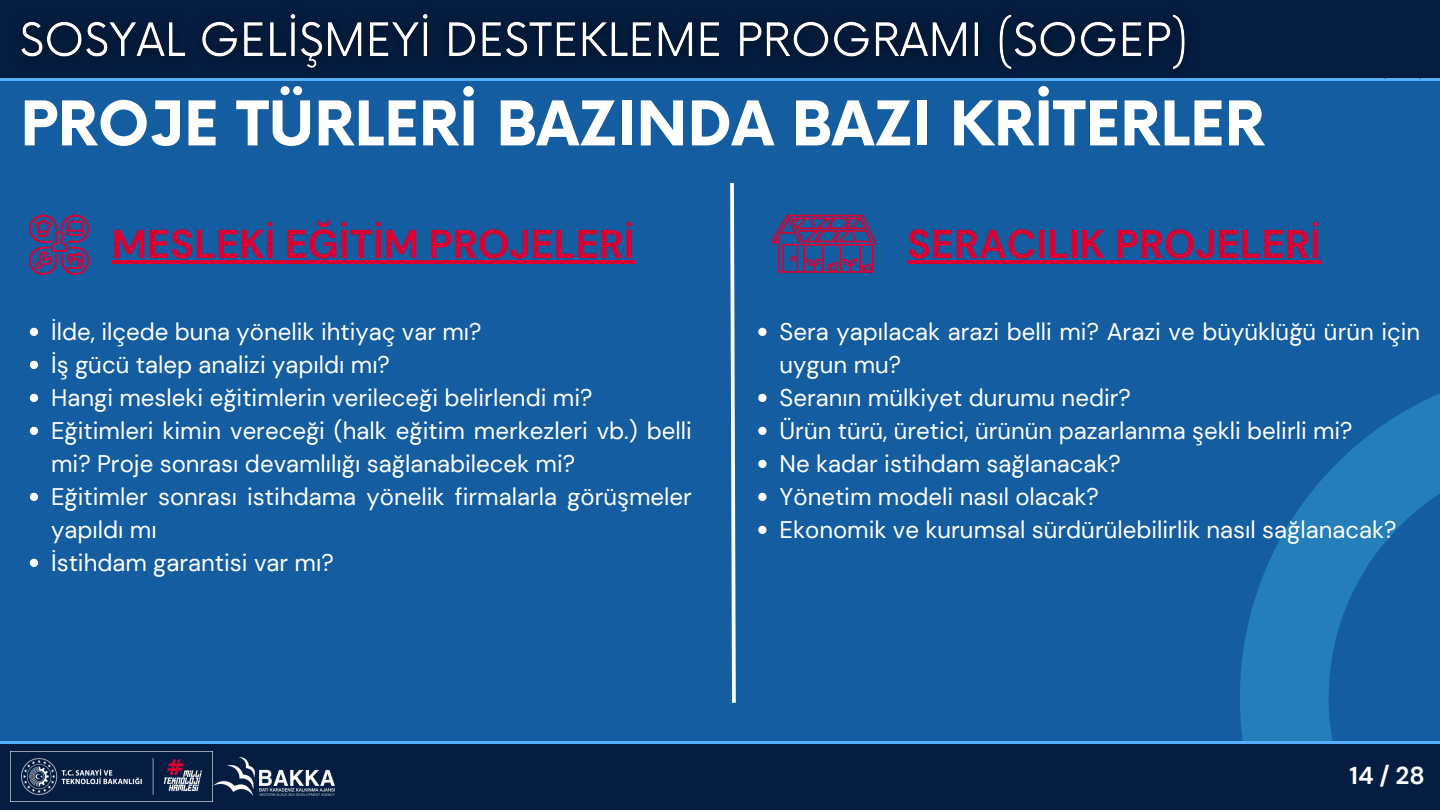
<style>
.page{position:relative;width:1440px;height:810px;background:#145da0}
.page>*{position:absolute;margin:0;border:0;box-sizing:border-box;transform-origin:0 0}
.t1{font:700 60px "Now";color:#fff}
.t2{font:700 40px "DM Sans";color:#da0032}
.t3{font:700 24.4px "DM Sans";color:#fff}
.t4{font:24px/33px "DM Sans";color:#fff}
</style>
<div class="page">
<div style="left:0;top:0;width:1440px;height:81px;background:#051d40"></div>
<img style="left:4px;top:0;width:1198px;height:81px">
<svg style="left:1240px;top:393px;width:200px;height:348px"></svg>
<div style="left:0;top:741px;width:1440px;height:69px;background:#051d40"></div>
<img style="left:10px;top:752px;width:203px;height:50px">
<img style="left:213px;top:758px;width:122px;height:37px">
<svg style="left:1416px;top:0;width:9px;height:9px"></svg>
<svg style="left:1381px;top:0;width:9px;height:9px"></svg>
<svg style="left:1434px;top:18px;width:6px;height:8px"></svg>
<svg style="left:1398px;top:18px;width:9px;height:8px"></svg>
<svg style="left:1416px;top:35px;width:9px;height:9px"></svg>
<svg style="left:1381px;top:35px;width:9px;height:9px"></svg>
<svg style="left:1434px;top:53px;width:6px;height:8px"></svg>
<svg style="left:1398px;top:53px;width:9px;height:8px"></svg>
<svg style="left:1416px;top:70px;width:9px;height:9px"></svg>
<svg style="left:1381px;top:70px;width:9px;height:9px"></svg>
<svg style="left:730px;top:183px;width:6px;height:520px"></svg>
<svg style="left:29px;top:215px;width:60px;height:60px"></svg>
<svg style="left:771px;top:215px;width:105px;height:58px"></svg>
<svg style="left:30px;top:328px;width:8px;height:8px"></svg>
<svg style="left:30px;top:361px;width:8px;height:8px"></svg>
<svg style="left:30px;top:394px;width:8px;height:8px"></svg>
<svg style="left:30px;top:427px;width:8px;height:8px"></svg>
<svg style="left:30px;top:493px;width:8px;height:8px"></svg>
<svg style="left:30px;top:559px;width:8px;height:8px"></svg>
<hr style="left:112px;top:260px;width:522px;height:4px;background:#da0032">
<hr style="left:907px;top:260px;width:414px;height:4px;background:#da0032">
<svg style="left:758px;top:328px;width:9px;height:8px"></svg>
<svg style="left:758px;top:394px;width:9px;height:8px"></svg>
<svg style="left:758px;top:427px;width:9px;height:8px"></svg>
<svg style="left:758px;top:460px;width:9px;height:8px"></svg>
<svg style="left:758px;top:493px;width:9px;height:8px"></svg>
<svg style="left:758px;top:526px;width:9px;height:8px"></svg>
<p class="t1" style="left:20px;top:91px;width:1246px">PROJE TÜRLERİ BAZINDA BAZI KRİTERLER</p>
<p class="t2" style="left:112px;top:218px;width:524px">MESLEKİ EĞİTİM PROJELERİ</p>
<p class="t2" style="left:907px;top:218px;width:415px">SERACILIK PROJELERİ</p>
<p class="t4" style="left:51px;top:315px;width:432px">İlde, ilçede buna yönelik ihtiyaç var mı?</p>
<p class="t4" style="left:51px;top:348px;width:340px">İş gücü talep analizi yapıldı mı?</p>
<p class="t4" style="left:51px;top:381px;width:543px">Hangi mesleki eğitimlerin verileceği belirlendi mi?</p>
<p class="t4" style="left:51px;top:414px;width:642px">Eğitimleri kimin vereceği (halk eğitim merkezleri vb.) belli mi? Proje sonrası devamlılığı sağlanabilecek mi?</p>
<p class="t4" style="left:51px;top:480px;width:642px">Eğitimler sonrası istihdama yönelik firmalarla görüşmeler yapıldı mı</p>
<p class="t4" style="left:51px;top:546px;width:284px">İstihdam garantisi var mı?</p>
<p class="t4" style="left:780px;top:315px;width:642px">Sera yapılacak arazi belli mi? Arazi ve büyüklüğü ürün için uygun mu?</p>
<p class="t4" style="left:780px;top:381px;width:353px">Seranın mülkiyet durumu nedir?</p>
<p class="t4" style="left:780px;top:414px;width:575px">Ürün türü, üretici, ürünün pazarlanma şekli belirli mi?</p>
<p class="t4" style="left:780px;top:447px;width:343px">Ne kadar istihdam sağlanacak?</p>
<p class="t4" style="left:780px;top:480px;width:321px">Yönetim modeli nasıl olacak?</p>
<p class="t4" style="left:780px;top:513px;width:618px">Ekonomik ve kurumsal sürdürülebilirlik nasıl sağlanacak?</p>
<p class="t3" style="left:1350px;top:759px;width:77px">14 / 28</p>
</div>
